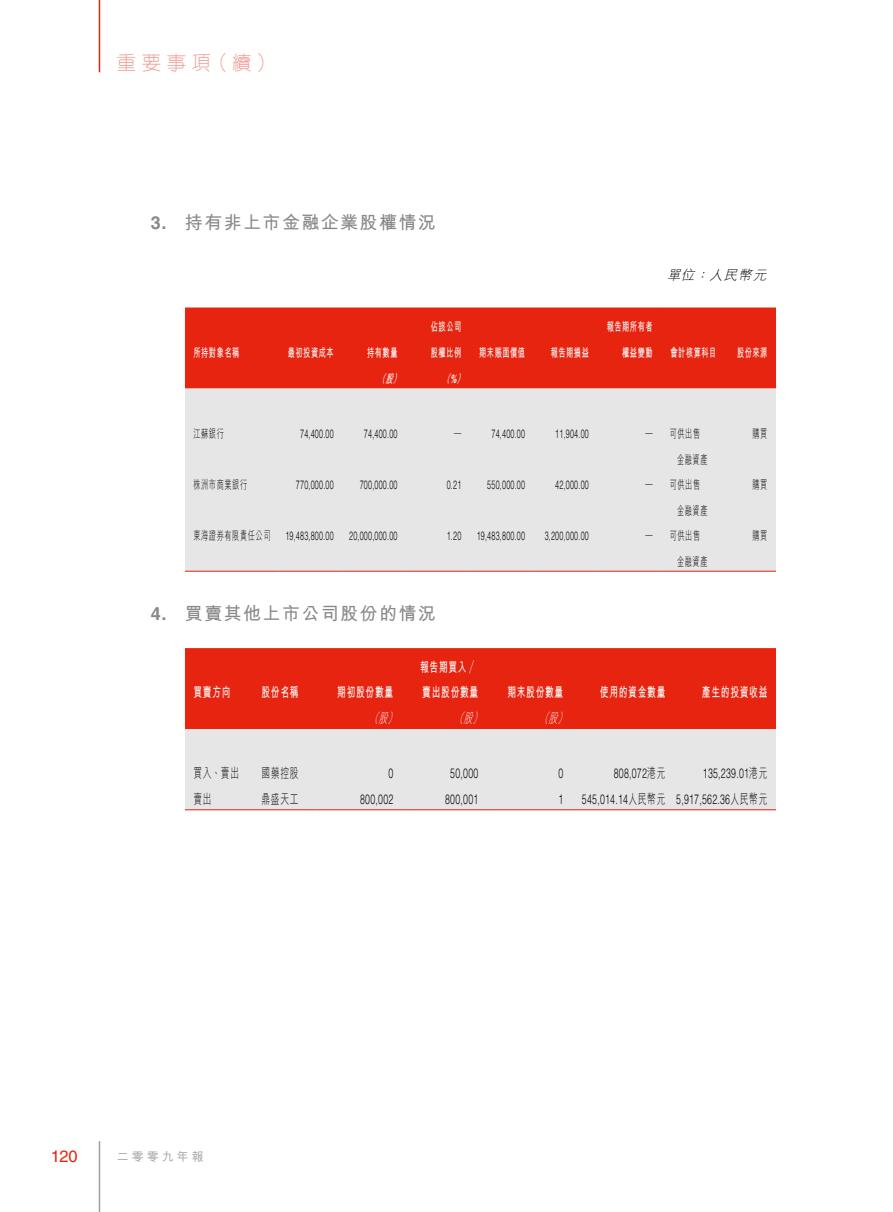
<style>
.page{position:relative;width:893px;height:1212px;background:#fff}
.page>*{position:absolute;margin:0;border:0;box-sizing:border-box;transform-origin:0 0}
.Body_text{font:300 19.5px "M Yuen HK";color:#f39287}
.Subhead_2{font:700 18px "M Hei HK";letter-spacing:.08em;color:#898989}
.t1{font:16.5px "Helvetica LT Std";color:#e72410}
.Body_text-2{font:300 13.5px "Helvetica LT Std";letter-spacing:.03em;color:#000;scale:.65 1}
.Body_text-3{font:700 13.5px "M Hei HK";letter-spacing:.08em;color:#fff;scale:.65 1}
.Body_text-4{font:300 13.5px "M Hei HK";letter-spacing:.08em;color:#000;scale:.65 1}
.Body_text-5{font:italic 300 13.5px "M Hei HK";color:#fff;scale:.65 1}
.Body_text-6{font:italic 300 13.5px "M Hei HK";color:#000}
.Body_text-7{font:300 12px "Helvetica LT Std";letter-spacing:.03em;color:#000;scale:.6 1}
.Body_text-8{font:700 12px "M Hei HK";letter-spacing:.08em;color:#fff;scale:.6 1}
.Body_text-9{font:300 12px "M Hei HK";letter-spacing:.08em;color:#000;scale:.6 1}
.t2{font:500 12px "M Hei HK";letter-spacing:.25em;color:#9fa0a0}
.Body_text-10{font:italic 700 12px "M Hei HK";color:#fff;scale:.6 1}
.s1{font-family:"Helvetica LT Std"}
.s2{font-family:"M Hei HK"}
</style>
<div class="page">
<hr style="left:99px;top:0;width:1px;height:72px;background:#e72410">
<hr style="left:99px;top:1141px;width:1px;height:71px;background:#9fa0a0">
<div style="left:185px;top:307px;width:591px;height:81px;background:#e72410"></div>
<div style="left:185px;top:388px;width:591px;height:183px;background:#e6e6e6"></div>
<hr style="left:185px;top:571px;width:94px;height:1px;background:#e72410">
<hr style="left:279px;top:571px;width:63px;height:1px;background:#e72410">
<hr style="left:342px;top:571px;width:64px;height:1px;background:#e72410">
<hr style="left:406px;top:571px;width:64px;height:1px;background:#e72410">
<hr style="left:470px;top:571px;width:64px;height:1px;background:#e72410">
<hr style="left:534px;top:571px;width:63px;height:1px;background:#e72410">
<hr style="left:597px;top:571px;width:64px;height:1px;background:#e72410">
<hr style="left:661px;top:571px;width:64px;height:1px;background:#e72410">
<hr style="left:725px;top:571px;width:51px;height:1px;background:#e72410">
<div style="left:185px;top:648px;width:591px;height:81px;background:#e72410"></div>
<div style="left:185px;top:729px;width:591px;height:80px;background:#e6e6e6"></div>
<hr style="left:185px;top:809px;width:68px;height:1px;background:#e72410">
<hr style="left:253px;top:809px;width:64px;height:1px;background:#e72410">
<hr style="left:317px;top:809px;width:85px;height:1px;background:#e72410">
<hr style="left:402px;top:809px;width:85px;height:1px;background:#e72410">
<hr style="left:487px;top:809px;width:85px;height:1px;background:#e72410">
<hr style="left:572px;top:809px;width:102px;height:1px;background:#e72410">
<hr style="left:674px;top:809px;width:102px;height:1px;background:#e72410">
<p class="Body_text" style="left:117px;top:50px;width:160px">重要事項（續）</p>
<p class="Subhead_2" style="left:151px;top:209px;width:286px"><span class="s1">3.</span> 持有非上市金融企業股權情況</p>
<p class="Body_text-8" style="left:193px;top:344px;width:78px">所持對象名稱</p>
<p class="Body_text-8" style="left:288px;top:344px;width:78px">最初投資成本</p>
<p class="Body_text-8" style="left:367px;top:344px;width:52px">持有數量</p>
<p class="Body_text-8" style="left:431px;top:318px;width:52px">佔該公司</p>
<p class="Body_text-8" style="left:431px;top:344px;width:52px">股權比例</p>
<p class="Body_text-8" style="left:479px;top:344px;width:78px">期末賬面價值</p>
<p class="Body_text-8" style="left:551px;top:344px;width:65px">報告期損益</p>
<p class="Body_text-10" style="left:378px;top:369px;width:45px">（股）</p>
<p class="Body_text-10" style="left:443px;top:369px;width:44px">（<span class="s1">%</span>）</p>
<p class="Body_text-6" style="left:667px;top:268px;width:105px">單位：人民幣元</p>
<p class="Body_text-8" style="left:607px;top:318px;width:78px">報告期所有者</p>
<p class="Body_text-8" style="left:622px;top:344px;width:52px">權益變動</p>
<p class="Body_text-8" style="left:670px;top:344px;width:78px">會計核算科目</p>
<p class="Body_text-8" style="left:737px;top:344px;width:52px">股份來源</p>
<p class="Body_text-9" style="left:193px;top:427px;width:52px">江蘇銀行</p>
<p class="Body_text-7" style="left:300px;top:426px;width:58px">74,400.00</p>
<p class="Body_text-7" style="left:364px;top:426px;width:58px">74,400.00</p>
<p class="Body_text-9" style="left:454px;top:427px;width:14px">—</p>
<p class="Body_text-7" style="left:491px;top:426px;width:58px">74,400.00</p>
<p class="Body_text-7" style="left:555px;top:426px;width:58px">11,904.00</p>
<p class="Body_text-9" style="left:645px;top:427px;width:14px">—</p>
<p class="Body_text-9" style="left:670px;top:427px;width:52px">可供出售</p>
<p class="Body_text-9" style="left:677px;top:453px;width:52px">金融資產</p>
<p class="Body_text-9" style="left:753px;top:427px;width:26px">購買</p>
<p class="Body_text-9" style="left:193px;top:478px;width:91px">株洲市商業銀行</p>
<p class="Body_text-7" style="left:296px;top:477px;width:65px">770,000.00</p>
<p class="Body_text-7" style="left:360px;top:477px;width:65px">700,000.00</p>
<p class="Body_text-7" style="left:447px;top:477px;width:26px">0.21</p>
<p class="Body_text-7" style="left:487px;top:477px;width:65px">550,000.00</p>
<p class="Body_text-7" style="left:555px;top:477px;width:58px">42,000.00</p>
<p class="Body_text-9" style="left:645px;top:478px;width:14px">—</p>
<p class="Body_text-9" style="left:670px;top:478px;width:52px">可供出售</p>
<p class="Body_text-9" style="left:677px;top:504px;width:52px">金融資產</p>
<p class="Body_text-9" style="left:753px;top:478px;width:26px">購買</p>
<p class="Body_text-9" style="left:193px;top:529px;width:130px">東海證券有限責任公司</p>
<p class="Body_text-7" style="left:285px;top:528px;width:82px">19,483,800.00</p>
<p class="Body_text-7" style="left:349px;top:528px;width:82px">20,000,000.00</p>
<p class="Body_text-7" style="left:447px;top:528px;width:26px">1.20</p>
<p class="Body_text-7" style="left:477px;top:528px;width:82px">19,483,800.00</p>
<p class="Body_text-7" style="left:545px;top:528px;width:75px">3,200,000.00</p>
<p class="Body_text-9" style="left:645px;top:529px;width:14px">—</p>
<p class="Body_text-9" style="left:670px;top:529px;width:52px">可供出售</p>
<p class="Body_text-9" style="left:677px;top:555px;width:52px">金融資產</p>
<p class="Body_text-9" style="left:753px;top:529px;width:26px">購買</p>
<p class="Subhead_2" style="left:151px;top:601px;width:286px"><span class="s1">4.</span> 買賣其他上市公司股份的情況</p>
<p class="Body_text-3" style="left:193px;top:683px;width:59px">買賣方向</p>
<p class="Body_text-3" style="left:261px;top:683px;width:59px">股份名稱</p>
<p class="Body_text-3" style="left:337px;top:683px;width:88px">期初股份數量</p>
<p class="Body_text-3" style="left:420px;top:657px;width:91px">報告期買入／</p>
<p class="Body_text-3" style="left:422px;top:683px;width:88px">賣出股份數量</p>
<p class="Body_text-3" style="left:507px;top:683px;width:88px">期末股份數量</p>
<p class="Body_text-3" style="left:600px;top:683px;width:102px">使用的資金數量</p>
<p class="Body_text-3" style="left:702px;top:683px;width:102px">產生的投資收益</p>
<p class="Body_text-5" style="left:369px;top:711px;width:48px">（股）</p>
<p class="Body_text-5" style="left:455px;top:711px;width:48px">（股）</p>
<p class="Body_text-5" style="left:540px;top:711px;width:48px">（股）</p>
<p class="Body_text-4" style="left:193px;top:766px;width:72px">買入、賣出</p>
<p class="Body_text-4" style="left:261px;top:766px;width:59px">國藥控股</p>
<p class="Body_text-2" style="left:388px;top:765px;width:9px">0</p>
<p class="Body_text-2" style="left:450px;top:765px;width:45px">50,000</p>
<p class="Body_text-2" style="left:559px;top:765px;width:9px">0</p>
<p class="Body_text-2" style="left:614px;top:765px;width:81px">808,072<span class="s2">港元</span></p>
<p class="Body_text-2" style="left:703px;top:765px;width:101px">135,239.01<span class="s2">港元</span></p>
<p class="Body_text-4" style="left:193px;top:792px;width:30px">賣出</p>
<p class="Body_text-4" style="left:261px;top:792px;width:59px">鼎盛天工</p>
<p class="Body_text-2" style="left:360px;top:791px;width:53px">800,002</p>
<p class="Body_text-2" style="left:445px;top:791px;width:53px">800,001</p>
<p class="Body_text-2" style="left:559px;top:791px;width:9px">1</p>
<p class="Body_text-2" style="left:582px;top:791px;width:130px">545,014.14<span class="s2">人民幣元</span></p>
<p class="Body_text-2" style="left:676px;top:791px;width:142px">5,917,562.36<span class="s2">人民幣元</span></p>
<p class="t1" style="left:51px;top:1146px;width:28px">120</p>
<p class="t2" style="left:117px;top:1147px;width:88px">二零零九年報</p>
</div>
